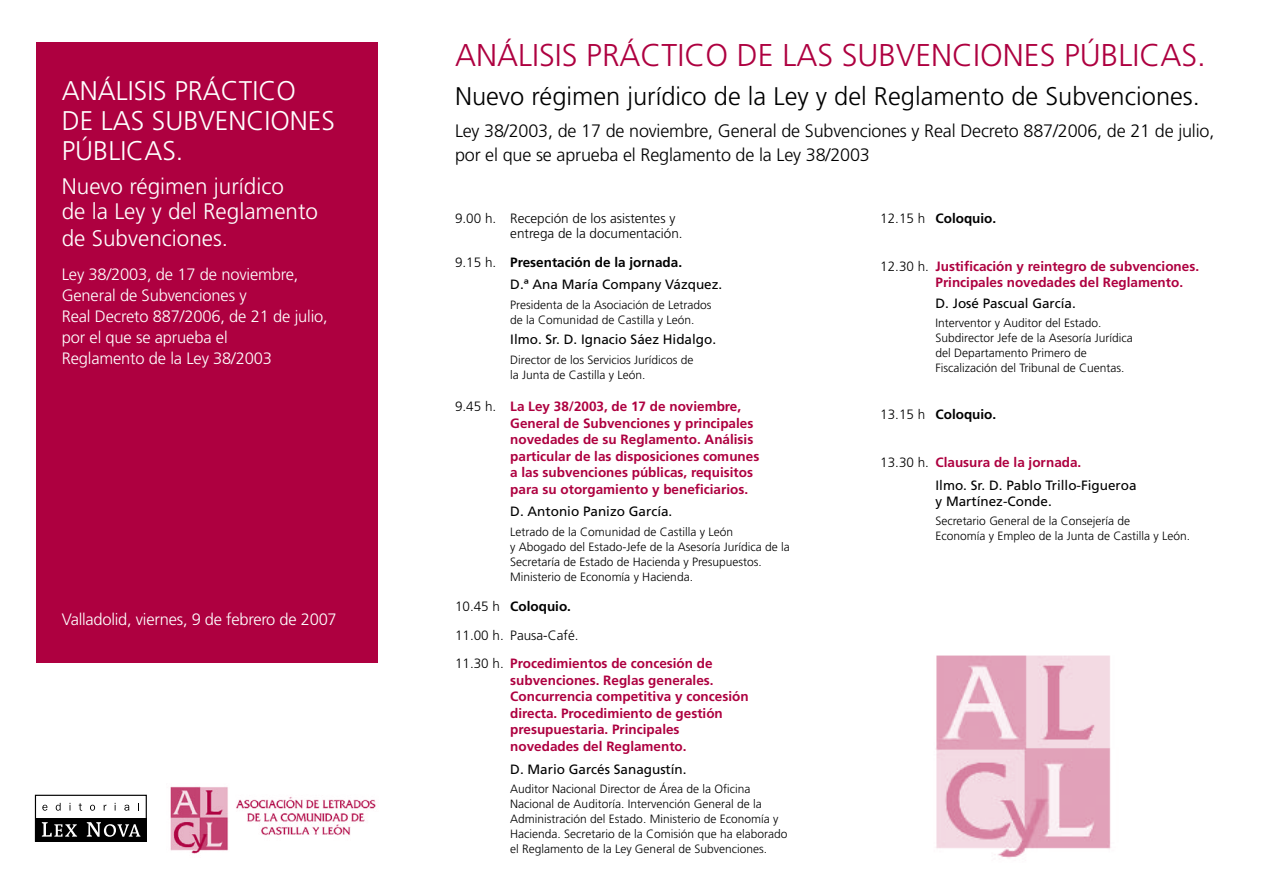
<style>
.page{position:relative;width:1263px;height:893px;background:#fff}
.page>*{position:absolute;margin:0;border:0;box-sizing:border-box;transform-origin:0 0}
.t1{font:300 31.5px "Frutiger LT Std";color:#ae0040}
.t2{font:300 27px "Frutiger LT Std";color:#fff}
.t3{font:300 25.5px "Frutiger LT Std";color:#000}
.t4{font:300 22.5px "Frutiger LT Std";color:#fff}
.t5{font:300 18px/24px "Frutiger LT Std";letter-spacing:-.01em;color:#000}
.t6{font:300 16.5px/21px "Frutiger LT Std";letter-spacing:-.01em;color:#fff}
.t7{font:700 13.5px/16.5px "Frutiger LT Std";color:#ae0040}
.t8{font:13.5px "Frutiger LT Std";color:#000}
.t9{font:700 13.5px "Frutiger LT Std";color:#000}
.t10{font:300 13.5px/15px "Frutiger LT Std";color:#000}
.t11{font:300 12px/15px "Frutiger LT Std";color:#000}
.s1{font-weight:300}
.s2{font-weight:300;color:#000}
</style>
<div class="page">
<div style="left:36px;top:43px;width:342px;height:620px;background:#ae0040"></div>
<img style="left:170px;top:786px;width:206px;height:68px">
<div style="left:35px;top:818px;width:111px;height:23px;background:#000"></div>
<div style="left:35px;top:795px;width:112px;height:47px;border:1px solid #000"></div>
<svg style="left:42px;top:805px;width:6px;height:6px"></svg>
<svg style="left:56px;top:803px;width:5px;height:8px"></svg>
<svg style="left:79px;top:803px;width:3px;height:8px"></svg>
<svg style="left:90px;top:805px;width:5px;height:6px"></svg>
<svg style="left:124px;top:805px;width:5px;height:6px"></svg>
<svg style="left:42px;top:822px;width:35px;height:15px"></svg>
<svg style="left:87px;top:822px;width:53px;height:15px"></svg>
<img style="left:936px;top:655px;width:175px;height:204px">
<p class="t2" style="left:62px;top:75px;width:236px">ANÁLISIS PRÁCTICO</p>
<p class="t2" style="left:62px;top:105px;width:275px">DE LAS SUBVENCIONES</p>
<p class="t2" style="left:62px;top:135px;width:123px">PÚBLICAS.</p>
<p class="t4" style="left:62px;top:173px;width:224px">Nuevo régimen jurídico</p>
<p class="t4" style="left:62px;top:199px;width:258px">de la Ley y del Reglamento</p>
<p class="t4" style="left:62px;top:226px;width:168px">de Subvenciones.</p>
<p class="t6" style="left:62px;top:264px;width:267px">Ley 38/2003, de 17 de noviembre,<br>General de Subvenciones y<br>Real Decreto 887/2006, de 21 de julio, por el que se aprueba el<br>Reglamento de la Ley 38/2003</p>
<p class="t6" style="left:62px;top:609px;width:276px">Valladolid, viernes, 9 de febrero de 2007</p>
<p class="t1" style="left:455px;top:37px;width:752px">ANÁLISIS PRÁCTICO DE LAS SUBVENCIONES PÚBLICAS.</p>
<p class="t3" style="left:455px;top:81px;width:746px">Nuevo régimen jurídico de la Ley y del Reglamento de Subvenciones.</p>
<p class="t5" style="left:455px;top:119px;width:761px">Ley 38/2003, de 17 de noviembre, General de Subvenciones y Real Decreto 887/2006, de 21 de julio, por el que se aprueba el Reglamento de la Ley 38/2003</p>
<p class="t10" style="left:510px;top:211px;width:174px;text-indent:-55px">9.00 h. Recepción de los asistentes y entrega de la documentación.</p>
<p class="t9" style="left:455px;top:254px;width:229px"><span class="s1">9.15 h.</span> Presentación de la jornada.</p>
<p class="t8" style="left:510px;top:277px;width:214px">D.ª Ana María Company Vázquez.</p>
<p class="t11" style="left:510px;top:297px;width:203px">Presidenta de la Asociación de Letrados de la Comunidad de Castilla y León.</p>
<p class="t8" style="left:510px;top:332px;width:207px">Ilmo. Sr. D. Ignacio Sáez Hidalgo.</p>
<p class="t11" style="left:510px;top:352px;width:185px">Director de los Servicios Jurídicos de la Junta de Castilla y León.</p>
<p class="t7" style="left:510px;top:398px;width:245px;text-indent:-55px"><span class="s2">9.45 h.</span> La Ley 38/2003, de 17 de noviembre,<br>General de Subvenciones y principales</p>
<p class="t7" style="left:510px;top:431px;width:245px">novedades de su Reglamento. Análisis</p>
<p class="t7" style="left:510px;top:448px;width:251px">particular de las disposiciones comunes</p>
<p class="t7" style="left:510px;top:464px;width:244px">a las subvenciones públicas, requisitos</p>
<p class="t7" style="left:510px;top:481px;width:239px">para su otorgamiento y beneficiarios.</p>
<p class="t8" style="left:510px;top:504px;width:164px">D. Antonio Panizo García.</p>
<p class="t11" style="left:510px;top:524px;width:281px">Letrado de la Comunidad de Castilla y León<br>y Abogado del Estado-Jefe de la Asesoría Jurídica de la Secretaría de Estado de Hacienda y Presupuestos.<br>Ministerio de Economía y Hacienda.</p>
<p class="t9" style="left:455px;top:598px;width:118px"><span class="s1">10.45 h</span> Coloquio.</p>
<p class="t10" style="left:455px;top:628px;width:125px">11.00 h. Pausa-Café.</p>
<p class="t7" style="left:510px;top:655px;width:240px;text-indent:-55px"><span class="s2">11.30 h.</span> Procedimientos de concesión de subvenciones. Reglas generales.<br>Concurrencia competitiva y concesión directa. Procedimiento de gestión presupuestaria. Principales novedades del Reglamento.</p>
<p class="t8" style="left:510px;top:761px;width:178px">D. Mario Garcés Sanagustín.</p>
<p class="t11" style="left:510px;top:782px;width:279px">Auditor Nacional Director de Área de la Oficina Nacional de Auditoría. Intervención General de la Administración del Estado. Ministerio de Economía y Hacienda. Secretario de la Comisión que ha elaborado el Reglamento de la Ley General de Subvenciones.</p>
<p class="t9" style="left:880px;top:210px;width:118px"><span class="s1">12.15 h</span> Coloquio.</p>
<p class="t7" style="left:935px;top:258px;width:265px;text-indent:-55px"><span class="s2">12.30 h.</span> Justificación y reintegro de subvenciones.<br>Principales novedades del Reglamento.</p>
<p class="t8" style="left:935px;top:296px;width:142px">D. José Pascual García.</p>
<p class="t11" style="left:935px;top:316px;width:199px">Interventor y Auditor del Estado.<br>Subdirector Jefe de la Asesoría Jurídica del Departamento Primero de Fiscalización del Tribunal de Cuentas.</p>
<p class="t9" style="left:880px;top:406px;width:118px"><span class="s1">13.15 h</span> Coloquio.</p>
<p class="t7" style="left:880px;top:454px;width:203px"><span class="s2">13.30 h.</span> Clausura de la jornada.</p>
<p class="t8" style="left:935px;top:477px;width:203px">Ilmo. Sr. D. Pablo Trillo-Figueroa</p>
<p class="t8" style="left:935px;top:493px;width:118px">y Martínez-Conde.</p>
<p class="t11" style="left:935px;top:514px;width:256px">Secretario General de la Consejería de<br>Economía y Empleo de la Junta de Castilla y León.</p>
</div>
